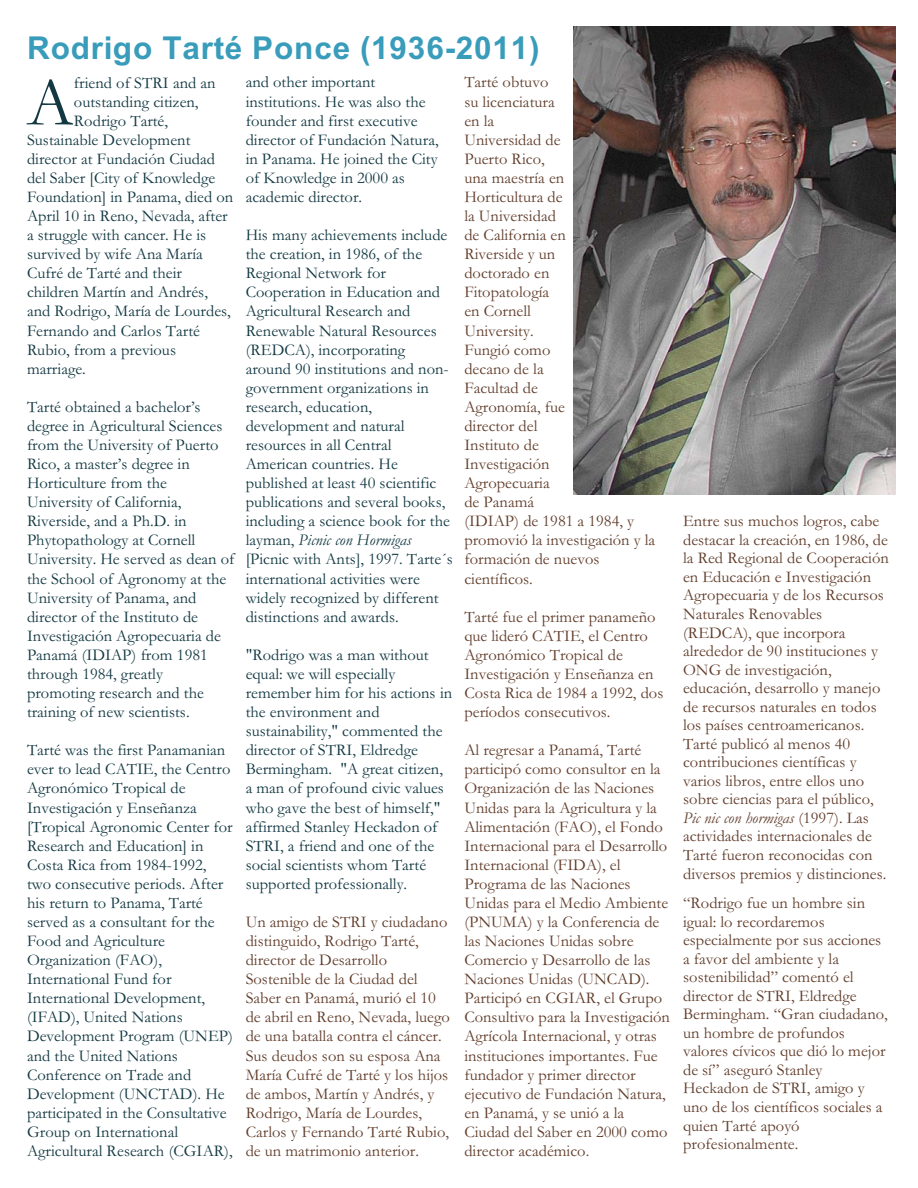
<style>
.page{position:relative;width:918px;height:1188px;background:#fff}
.page>*{position:absolute;margin:0;border:0;box-sizing:border-box;transform-origin:0 0}
.t1{font:69px "Garamond";color:#123842}
.t2{font:700 31.5px "Arial";letter-spacing:.025em;color:#389cba}
.t3{font:16.5px/19px "Garamond";color:#123842}
.t4{font:16.5px/19px "Garamond";color:#613d2b}
.s1{font-style:italic}
</style>
<div class="page">
<img style="left:573px;top:27px;width:322px;height:468px">
<h2 class="t2" style="left:27px;top:36px;width:514px">Rodrigo Tarté Ponce (1936-2011)</h2>
<h1 class="t1" style="left:27px;top:79px;width:48px">A</h1>
<p class="t3" style="left:74px;top:75px;width:143px">friend of STRI and an</p>
<p class="t4" style="left:464px;top:75px;width:192px">Tarté obtuvo<br>su licenciatura<br>en la<br>Universidad de<br>Puerto Rico,<br>una maestría en<br>Horticultura de<br>la Universidad<br>de California en<br>Riverside y un<br>doctorado en<br>Fitopatología<br>en Cornell<br>University.<br>Fungió como<br>decano de la<br>Facultad de<br>Agronomía, fue<br>director del<br>Instituto de<br>Investigación<br>Agropecuaria<br>de Panamá<br>(IDIAP) de 1981 a 1984, y promovió la investigación y la formación de nuevos científicos.</p>
<p class="t4" style="left:464px;top:609px;width:200px">Tarté fue el primer panameño que lideró CATIE, el Centro<br>Agronómico Tropical de<br>Investigación y Enseñanza en<br>Costa Rica de 1984 a 1992, dos períodos consecutivos.</p>
<p class="t4" style="left:464px;top:743px;width:207px">Al regresar a Panamá, Tarté participó como consultor en la<br>Organización de las Naciones<br>Unidas para la Agricultura y la<br>Alimentación (FAO), el Fondo<br>Internacional para el Desarrollo<br>Internacional (FIDA), el<br>Programa de las Naciones<br>Unidas para el Medio Ambiente (PNUMA) y la Conferencia de las Naciones Unidas sobre<br>Comercio y Desarrollo de las<br>Naciones Unidas (UNCAD).<br>Participó en CGIAR, el Grupo<br>Consultivo para la Investigación<br>Agrícola Internacional, y otras instituciones importantes. Fue fundador y primer director ejecutivo de Fundación Natura, en Panamá, y se unió a la<br>Ciudad del Saber en 2000 como director académico.</p>
<p class="t3" style="left:246px;top:75px;width:194px">and other important institutions. He was also the founder and first executive director of Fundación Natura, in Panama. He joined the City of Knowledge in 2000 as academic director.</p>
<p class="t3" style="left:246px;top:227px;width:209px">His many achievements include the creation, in 1986, of the<br>Regional Network for<br>Cooperation in Education and<br>Agricultural Research and<br>Renewable Natural Resources (REDCA), incorporating around 90 institutions and non&shy;government organizations in research, education, development and natural resources in all Central<br>American countries. He published at least 40 scientific publications and several books, including a science book for the layman, <span class="s1">Picnic con Hormigas </span>[Picnic with Ants], 1997. Tarte´s international activities were widely recognized by different distinctions and awards.</p>
<p class="t3" style="left:246px;top:647px;width:208px">"Rodrigo was a man without equal: we will especially remember him for his actions in the environment and sustainability," commented the director of STRI, Eldredge<br>Bermingham. "A great citizen, a man of profound civic values who gave the best of himself," affirmed Stanley Heckadon of<br>STRI, a friend and one of the social scientists whom Tarté supported professionally.</p>
<p class="t4" style="left:246px;top:914px;width:206px">Un amigo de STRI y ciudadano distinguido, Rodrigo Tarté, director de Desarrollo<br>Sostenible de la Ciudad del<br>Saber en Panamá, murió el 10 de abril en Reno, Nevada, luego de una batalla contra el cáncer.<br>Sus deudos son su esposa Ana<br>María Cufré de Tarté y los hijos de ambos, Martín y Andrés, y<br>Rodrigo, María de Lourdes,<br>Carlos y Fernando Tarté Rubio, de un matrimonio anterior.</p>
<p class="t3" style="left:74px;top:94px;width:126px">outstanding citizen,</p>
<p class="t3" style="left:74px;top:113px;width:96px">Rodrigo Tarté,</p>
<p class="t3" style="left:27px;top:132px;width:165px">Sustainable Development</p>
<p class="t3" style="left:27px;top:151px;width:189px">director at Fundación Ciudad</p>
<p class="t3" style="left:27px;top:170px;width:190px">del Saber [City of Knowledge</p>
<p class="t3" style="left:27px;top:189px;width:208px">Foundation] in Panama, died on</p>
<p class="t3" style="left:27px;top:208px;width:202px">April 10 in Reno, Nevada, after</p>
<p class="t3" style="left:27px;top:227px;width:181px">a struggle with cancer. He is</p>
<p class="t3" style="left:27px;top:246px;width:177px">survived by wife Ana María</p>
<p class="t3" style="left:27px;top:266px;width:156px">Cufré de Tarté and their</p>
<p class="t3" style="left:27px;top:285px;width:183px">children Martín and Andrés,</p>
<p class="t3" style="left:27px;top:304px;width:205px">and Rodrigo, María de Lourdes,</p>
<p class="t3" style="left:27px;top:323px;width:175px">Fernando and Carlos Tarté</p>
<p class="t3" style="left:27px;top:342px;width:151px">Rubio, from a previous</p>
<p class="t3" style="left:27px;top:361px;width:60px">marriage.</p>
<p class="t3" style="left:27px;top:399px;width:209px">Tarté obtained a bachelor’s degree in Agricultural Sciences from the University of Puerto<br>Rico, a master’s degree in<br>Horticulture from the<br>University of California,<br>Riverside, and a Ph.D. in<br>Phytopathology at Cornell<br>University. He served as dean of the School of Agronomy at the<br>University of Panama, and director of the Instituto de<br>Investigación Agropecuaria de<br>Panamá (IDIAP) from 1981 through 1984, greatly promoting research and the training of new scientists.</p>
<p class="t3" style="left:27px;top:743px;width:208px">Tarté was the first Panamanian ever to lead CATIE, the Centro<br>Agronómico Tropical de<br>Investigación y Enseñanza [Tropical Agronomic Center for<br>Research and Education] in<br>Costa Rica from 1984-1992, two consecutive periods. After his return to Panama, Tarté served as a consultant for the<br>Food and Agriculture<br>Organization (FAO),<br>International Fund for<br>International Development, (IFAD), United Nations<br>Development Program (UNEP) and the United Nations<br>Conference on Trade and<br>Development (UNCTAD). He participated in the Consultative<br>Group on International<br>Agricultural Research (CGIAR),</p>
<p class="t4" style="left:683px;top:514px;width:207px;line-height:18.6px">Entre sus muchos logros, cabe destacar la creación, en 1986, de la Red Regional de Cooperación en Educación e Investigación<br>Agropecuaria y de los Recursos<br>Naturales Renovables (REDCA), que incorpora alrededor de 90 instituciones y<br>ONG de investigación, educación, desarrollo y manejo de recursos naturales en todos los países centroamericanos.<br>Tarté publicó al menos 40 contribuciones científicas y varios libros, entre ellos uno sobre ciencias para el público,<br><span class="s1">Pic nic con hormigas</span> (1997). Las actividades internacionales de<br>Tarté fueron reconocidas con diversos premios y distinciones.</p>
<p class="t4" style="left:683px;top:896px;width:206px;line-height:18.6px">“Rodrigo fue un hombre sin igual: lo recordaremos especialmente por sus acciones a favor del ambiente y la sostenibilidad” comentó el director de STRI, Eldredge<br>Bermingham. “Gran ciudadano, un hombre de profundos valores cívicos que dió lo mejor de sí” aseguró Stanley<br>Heckadon de STRI, amigo y uno de los científicos sociales a quien Tarté apoyó profesionalmente.</p>
</div>
